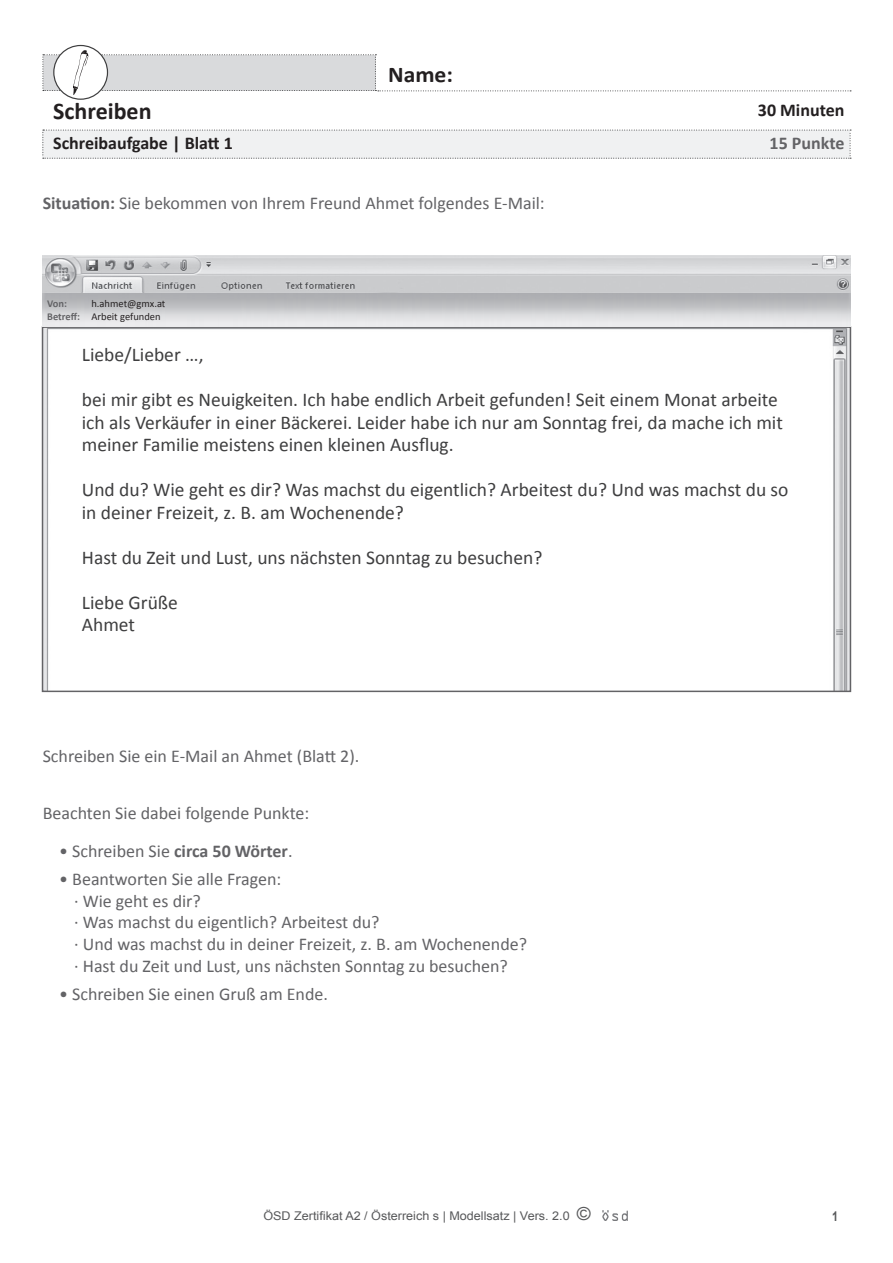
<style>
.page{position:relative;width:893px;height:1263px;background:#fff}
.page>*{position:absolute;margin:0;border:0;box-sizing:border-box;transform-origin:0 0}
.t1{font:700 24px "Calibri";color:#231f20}
.t2{font:700 22.5px "Calibri";color:#231f20;scale:1.05 1}
.t3{font:19.5px/22.5px "Calibri";color:#3e3e3f}
.t4{font:18px/21.6px "Calibri";color:#636366}
.t5{font:700 18px "Calibri";color:#231f20}
.t6{font:700 18px "Calibri";color:#636366}
.t7{font:700 13.5px "Arial";color:#57585a;scale:.8 1}
.t8{font:12px "Arial";color:#57585a;scale:1.05 1}
.t9{font:10.5px/13.5px "Calibri";color:#231f20}
.t10{font:700 10.5px/13.5px "Calibri";letter-spacing:-.005em;color:#636366}
.s1{font-weight:700}
.s2{font-size:18px}
</style>
<div class="page">
<svg style="left:43px;top:130px;width:808px;height:29px"></svg>
<svg style="left:54px;top:45px;width:53px;height:54px"></svg>
<svg style="left:43px;top:50px;width:808px;height:45px"></svg>
<div style="left:53px;top:45px;width:55px;height:55px;border:1px solid #3e3e3f;border-radius:50%"></div>
<img style="left:602px;top:1210px;width:25px;height:10px">
<img style="left:43px;top:255px;width:807px;height:434px">
<div style="left:42px;top:326px;width:809px;height:366px;border:2px solid #636366"></div>
<p class="t1" style="left:53px;top:96px;width:100px">Schreiben</p>
<p class="t5" style="left:53px;top:132px;width:181px">Schreibaufgabe | Blatt 1</p>
<p class="t2" style="left:388px;top:61px;width:63px">Name:</p>
<p class="t4" style="left:43px;top:192px;width:504px"><span class="s1">Situation:</span> Sie bekommen von Ihrem Freund Ahmet folgendes E-Mail:</p>
<p class="t10" style="left:47px;top:296px;width:34px">Von:<br>Betreff:</p>
<p class="t9" style="left:91px;top:296px;width:76px">h.ahmet@gmx.at<br>Arbeit gefunden</p>
<p class="t5" style="left:758px;top:99px;width:88px">30 Minuten</p>
<p class="t6" style="left:770px;top:132px;width:76px">15 Punkte</p>
<p class="t3" style="left:82px;top:343px;width:123px">Liebe/Lieber …,</p>
<p class="t3" style="left:82px;top:388px;width:702px">bei mir gibt es Neuigkeiten. Ich habe endlich Arbeit gefunden! Seit einem Monat arbeite ich als Verkäufer in einer Bäckerei. Leider habe ich nur am Sonntag frei, da mache ich mit meiner Familie meistens einen kleinen Ausflug.</p>
<p class="t3" style="left:82px;top:478px;width:708px">Und du? Wie geht es dir? Was machst du eigentlich? Arbeitest du? Und was machst du so in deiner Freizeit, z. B. am Wochenende?</p>
<p class="t3" style="left:82px;top:546px;width:462px">Hast du Zeit und Lust, uns nächsten Sonntag zu besuchen?</p>
<p class="t3" style="left:82px;top:591px;width:98px">Liebe Grüße<br>Ahmet</p>
<p class="t4" style="left:43px;top:745px;width:318px">Schreiben Sie ein E-Mail an Ahmet (Blatt 2).</p>
<p class="t4" style="left:43px;top:802px;width:268px">Beachten Sie dabei folgende Punkte:</p>
<p class="t4" style="left:59px;top:840px;width:235px">• Schreiben Sie <span class="s1">circa 50 Wörter</span>.</p>
<p class="t4" style="left:74px;top:868px;width:454px;text-indent:-15px">• Beantworten Sie alle Fragen:<br>· Wie geht es dir?<br>· Was machst du eigentlich? Arbeitest du?<br>· Und was machst du in deiner Freizeit, z. B. am Wochenende? · Hast du Zeit und Lust, uns nächsten Sonntag zu besuchen?</p>
<p class="t4" style="left:59px;top:983px;width:270px">• Schreiben Sie einen Gruß am Ende.</p>
<p class="t8" style="left:263px;top:1208px;width:313px">ÖSD Zertifikat A2 / Österreich s | Modellsatz | Vers. 2.0 <span class="s2">©</span></p>
<p class="t7" style="left:832px;top:1207px;width:9px">1</p>
</div>
